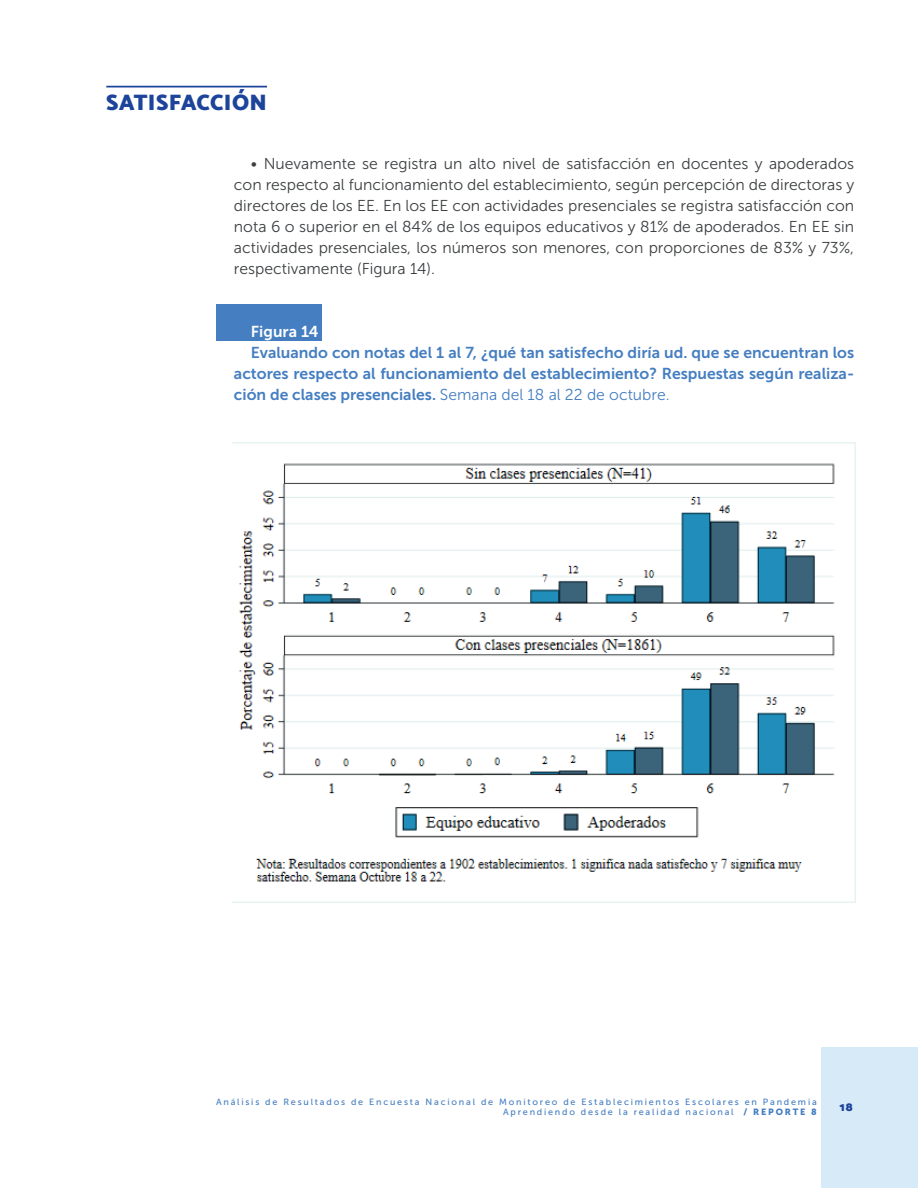
<style>
.page{position:relative;width:918px;height:1188px;background:#fff}
.page>*{position:absolute;margin:0;border:0;box-sizing:border-box;transform-origin:0 0}
.t1{font:900 22.5px "Catamaran";letter-spacing:.015em;color:#1d449b}
.t2{font:15.75px/21px "Museo Sans 300";color:#3c3f41;text-align:justify}
.t3{font:15.75px/21px "Museo Sans 700";color:#457ec1;text-align:justify}
.t4{font:15.75px "Museo Sans 700";color:#fff}
.t5{font:900 12px "Catamaran";color:#1d449b}
.t6{font:9px/10.8px "Museo Sans 500";letter-spacing:.2em;color:#457ec1;text-align:right}
.s1{font-family:"Museo Sans 300"}
.s2{font-family:"Museo Sans 900"}
</style>
<div class="page">
<div style="left:822px;top:1048px;width:96px;height:140px;background:#d7eaf7"></div>
<div style="left:216px;top:304px;width:106px;height:37px;background:#457ec1"></div>
<hr style="left:106px;top:86px;width:161px;height:1px;background:#1d449b">
<img style="left:233px;top:442px;width:622px;height:461px">
<h1 class="t1" style="left:106px;top:85px;width:162px">SATISFACCIÓN</h1>
<p class="t2" style="left:234px;top:153px;width:622px;text-indent:17px">• Nuevamente se registra un alto nivel de satisfacción en docentes y apoderados con respecto al funcionamiento del establecimiento, según percepción de directoras y directores de los EE. En los EE con actividades presenciales se registra satisfacción con nota 6 o superior en el 84% de los equipos educativos y 81% de apoderados. En EE sin actividades presenciales, los números son menores, con proporciones de 83% y 73%, respectivamente (Figura 14).</p>
<p class="t4" style="left:251px;top:323px;width:69px">Figura 14</p>
<p class="t3" style="left:234px;top:342px;width:622px;text-indent:17px">Evaluando con notas del 1 al 7, ¿qué tan satisfecho diría ud. que se encuentran los actores respecto al funcionamiento del establecimiento? Respuestas según realiza&shy;ción de clases presenciales. <span class="s1">Semana del 18 al 22 de octubre.</span></p>
<p class="t6" style="left:216px;top:1096px;width:602px">Análisis de Resultados de Encuesta Nacional de Monitoreo de Establecimientos Escolares en Pandemia<br>Aprendiendo desde la realidad nacional <span class="s2">/ REPORTE 8</span></p>
<p class="t5" style="left:839px;top:1098px;width:15px">18</p>
</div>
